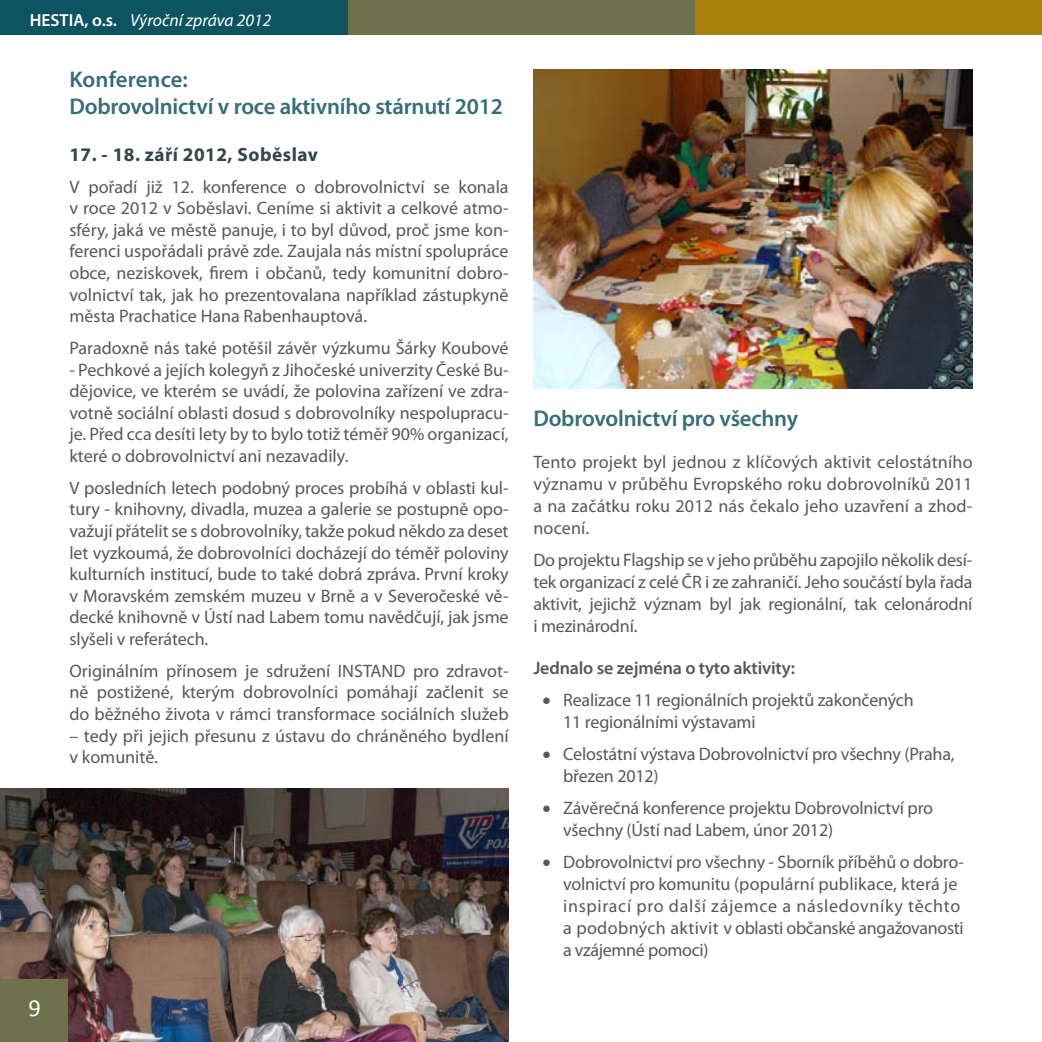
<style>
.page{position:relative;width:1042px;height:1042px;background:#fff}
.page>*{position:absolute;margin:0;border:0;box-sizing:border-box;transform-origin:0 0}
.t1{font:24.5px "Calibri";color:#fff}
.text_01{font:600 22.75px/27.3px "Myriad Pro";letter-spacing:-.01em;color:#366d79}
.text_01_kopie{font:600 22.75px "Myriad Pro";letter-spacing:-.01em;color:#366d79}
.text_01-2{font:700 19.25px "Myriad Pro";letter-spacing:.025em;color:#33444b}
.text_01_kopie-2{font:18.03px/21.7px "Myriad Pro";color:#57585a;text-align:justify}
.text_01-3{font:18.03px/22.1px "Myriad Pro";letter-spacing:-.01em;color:#57585a}
.text_01-4{font:600 18.03px "Myriad Pro";letter-spacing:-.01em;color:#57585a}
.t2{font:italic 17.5px "Myriad Pro";color:#fff}
.s1{font-weight:600;font-style:normal}
</style>
<div class="page">
<div style="left:694px;top:0;width:348px;height:35px;background:#a8810f"></div>
<div style="left:347px;top:0;width:347px;height:35px;background:#6d724c"></div>
<div style="left:0;top:0;width:347px;height:35px;background:#0e5360"></div>
<img style="left:0;top:788px;width:509px;height:254px">
<img style="left:533px;top:69px;width:439px;height:320px">
<div style="left:0;top:979px;width:68px;height:63px;background:#6d724c"></div>
<p class="t2" style="left:30px;top:9px;width:243px"><span class="s1">HESTIA, o.s.</span> Výroční zpráva 2012</p>
<p class="text_01" style="left:69px;top:65px;width:435px">Konference:<br>Dobrovolnictví v roce aktivního stárnutí 2012</p>
<p class="text_01-2" style="left:69px;top:142px;width:250px">17. - 18. září 2012, Soběslav</p>
<p class="text_01_kopie-2" style="left:69px;top:175px;width:441px">V pořadí již 12. konference o dobrovolnictví se konala v roce 2012 v Soběslavi. Ceníme si aktivit a celkové atmo&shy;sféry, jaká ve městě panuje, i to byl důvod, proč jsme kon&shy;ferenci uspořádali právě zde. Zaujala nás místní spolupráce obce, neziskovek, firem i občanů, tedy komunitní dobro&shy;volnictví tak, jak ho prezentovalana například zástupkyně města Prachatice Hana Rabenhauptová.</p>
<p class="text_01_kopie-2" style="left:69px;top:337px;width:441px">Paradoxně nás také potěšil závěr výzkumu Šárky Koubové</p>
<p class="text_01_kopie-2" style="left:69px;top:358px;width:441px">- Pechkové a jejích kolegyň z Jihočeské univerzity České Bu&shy;dějovice, ve kterém se uvádí, že polovina zařízení ve zdra&shy;votně sociální oblasti dosud s dobrovolníky nespolupracu&shy;je. Před cca desíti lety by to bylo totiž téměř 90% organizací, které o dobrovolnictví ani nezavadily.</p>
<p class="text_01_kopie-2" style="left:69px;top:476px;width:441px">V posledních letech podobný proces probíhá v oblasti kul&shy;tury - knihovny, divadla, muzea a galerie se postupně opo&shy;važují přátelit se s dobrovolníky, takže pokud někdo za deset let vyzkoumá, že dobrovolníci docházejí do téměř poloviny kulturních institucí, bude to také dobrá zpráva. První kroky v Moravském zemském muzeu v Brně a v Severočeské vě&shy;decké knihovně v Ústí nad Labem tomu navědčují, jak jsme slyšeli v referátech.</p>
<p class="text_01_kopie-2" style="left:69px;top:659px;width:441px">Originálním přínosem je sdružení INSTAND pro zdravot&shy;ně postižené, kterým dobrovolníci pomáhají začlenit se do běžného života v rámci transformace sociálních služeb</p>
<p class="text_01_kopie-2" style="left:69px;top:724px;width:441px">– tedy při jejich přesunu z ústavu do chráněného bydlení v komunitě.</p>
<p class="t1" style="left:29px;top:992px;width:14px">9</p>
<p class="text_01_kopie" style="left:533px;top:403px;width:266px">Dobrovolnictví pro všechny</p>
<p class="text_01-3" style="left:533px;top:450px;width:441px;text-align:justify">Tento projekt byl jednou z klíčových aktivit celostátního významu v průběhu Evropského roku dobrovolníků 2011 a na začátku roku 2012 nás čekalo jeho uzavření a zhod&shy;nocení.</p>
<p class="text_01-3" style="left:533px;top:548px;width:441px;text-align:justify">Do projektu Flagship se v jeho průběhu zapojilo několik desí&shy;tek organizací z celé ČR i ze zahraničí. Jeho součástí byla řada aktivit, jejichž význam byl jak regionální, tak celonárodní i mezinárodní.</p>
<p class="text_01-4" style="left:533px;top:656px;width:263px">Jednalo se zejména o tyto aktivity:</p>
<p class="text_01-3" style="left:563px;top:688px;width:352px;text-indent:-21px">• Realizace 11 regionálních projektů zakončených<br>11 regionálními výstavami</p>
<p class="text_01-3" style="left:563px;top:742px;width:393px;text-indent:-21px">• Celostátní výstava Dobrovolnictví pro všechny (Praha, březen 2012)</p>
<p class="text_01-3" style="left:563px;top:796px;width:371px;text-indent:-21px">• Závěrečná konference projektu Dobrovolnictví pro všechny (Ústí nad Labem, únor 2012)</p>
<p class="text_01-3" style="left:563px;top:850px;width:402px;text-indent:-21px">• Dobrovolnictví pro všechny - Sborník příběhů o dobro&shy;volnictví pro komunitu (populární publikace, která je inspirací pro další zájemce a následovníky těchto a podobných aktivit v oblasti občanské angažovanosti a vzájemné pomoci)</p>
</div>
